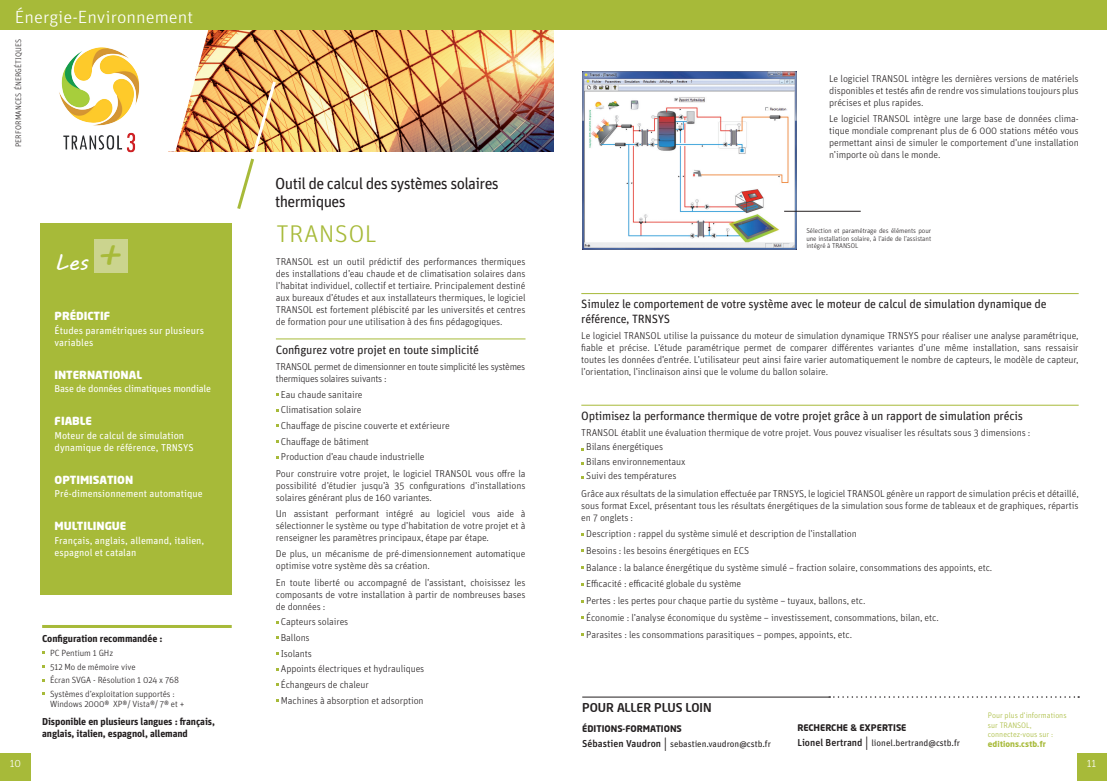
<style>
.page{position:relative;width:1107px;height:781px;background:#fff}
.page>*{position:absolute;margin:0;border:0;box-sizing:border-box;transform-origin:0 0}
.t1{font:300 24.2px "Unit OT";letter-spacing:.01em;color:#a7ba39;scale:1.08 1}
.t2{font:22.2px "MV Boli";color:#fff}
.t3{font:300 17.7px "Unit OT";color:#fff;scale:1.08 1}
.t4{font:16px/18px "Unit OT";letter-spacing:-.04em;color:#231f20}
.t5{font:12px/14.4px "Unit OT";letter-spacing:-.02em;color:#231f20}
.t6{font:500 12px "Neo Sans";color:#231f20}
.t7{font:900 11px "Neo Sans";color:#fff}
.t8{font:300 11px "Unit OT";color:#fff}
.t9{font:300 10px/12px "Unit OT";letter-spacing:-.01em;color:#231f20;text-align:justify}
.t10{font:10px/12px "Unit OT";color:#fff}
.t11{font:700 10px/12px "Unit OT";letter-spacing:-.01em;color:#231f20}
.t12{font:300 10px/12px "Unit OT";letter-spacing:-.03em;color:#231f20}
.t13{font:10px "Unit OT";letter-spacing:-.02em;color:#fff}
.t14{font:300 9px/13.7px "Unit OT";letter-spacing:-.01em;color:#231f20}
.t15{font:9px "Unit OT";color:#231f20}
.t16{font:700 9px "Neo Sans";color:#231f20}
.t17{font:300 8px/9.6px "Unit OT";color:#a7ba39}
.t18{font:300 8px "Unit OT";color:#231f20}
.t19{font:700 8px "Neo Sans";color:#a7ba39}
.t20{font:300 7px/7.5px "Unit OT";letter-spacing:-.01em;color:#231f20;text-align:justify}
.s1{font-size:40.7px;color:#a7ba39}
.s2{font-weight:500;font-size:10px}
.s3{font-family:"Neo Sans";font-weight:300;font-size:18px}
</style>
<div class="page">
<img style="left:208px;top:30px;width:345px;height:121px">
<img style="left:168px;top:31px;width:40px;height:121px">
<div style="left:0;top:0;width:1106px;height:30px;background:#a7ba39"></div>
<svg style="left:235px;top:78px;width:43px;height:131px"></svg>
<hr style="left:276px;top:338px;width:249px;height:1px;background:#a7ba39">
<div style="left:40px;top:223px;width:192px;height:371px;background:#a7ba39"></div>
<div style="left:94px;top:239px;width:33px;height:34px;background:#cbd48e"></div>
<hr style="left:42px;top:624px;width:190px;height:3px;background:#a7ba39">
<img style="left:59px;top:47px;width:81px;height:106px">
<hr style="left:581px;top:293px;width:497px;height:1px;background:#a7ba39">
<hr style="left:581px;top:404px;width:497px;height:1px;background:#a7ba39">
<img style="left:582px;top:72px;width:214px;height:177px">
<hr style="left:784px;top:211px;width:76px;height:1px;background:#231f20">
<div style="left:1076px;top:752px;width:30px;height:28px;background:#a7ba39"></div>
<div style="left:0;top:752px;width:31px;height:28px;background:#a7ba39"></div>
<svg style="left:829px;top:696px;width:249px;height:1px"></svg>
<hr style="left:582px;top:696px;width:246px;height:1px;background:#231f20">
<h3 class="t3" style="left:15px;top:7px;width:167px">Énergie-Environnement</h3>
<p class="t18" style="left:14px;top:147px;width:108px;rotate:-90deg">Performances énergétiques</p>
<h2 class="t2" style="left:55px;top:247px;width:67px">Les <span class="s1">+</span></h2>
<p class="t7" style="left:55px;top:309px;width:57px">PRÉDICTIF</p>
<p class="t10" style="left:55px;top:324px;width:151px">Études paramétriques sur plusieurs variables</p>
<p class="t7" style="left:55px;top:367px;width:89px">INTERNATIONAL</p>
<p class="t13" style="left:55px;top:382px;width:158px">Base de données climatiques mondiale</p>
<p class="t7" style="left:55px;top:413px;width:38px">FIABLE</p>
<p class="t10" style="left:55px;top:429px;width:140px">Moteur de calcul de simulation dynamique de référence, TRNSYS</p>
<p class="t7" style="left:55px;top:472px;width:80px">OPTIMISATION</p>
<p class="t10" style="left:55px;top:487px;width:150px">Pré-dimensionnement automatique</p>
<p class="t7" style="left:55px;top:518px;width:72px">MULTILINGUE</p>
<p class="t10" style="left:55px;top:533px;width:151px">Français, anglais, allemand, italien, espagnol et catalan</p>
<p class="t11" style="left:42px;top:632px;width:122px">Configuration recommandée :</p>
<p class="t14" style="left:50px;top:645px;width:130px">PC Pentium 1 GHz<br>512 Mo de mémoire vive<br>Écran SVGA - Résolution 1 024 x 768<br>Systèmes d’exploitation supportés :</p>
<p class="t14" style="left:50px;top:696px;width:136px">Windows 2000® XP®/ Vista®/ 7® et +</p>
<p class="t11" style="left:42px;top:714px;width:174px">Disponible en plusieurs langues : français, anglais, italien, espagnol, allemand</p>
<h3 class="t4" style="left:275px;top:174px;width:225px">Outil de calcul des systèmes solaires thermiques</h3>
<h1 class="t1" style="left:276px;top:219px;width:95px">TRANSOL</h1>
<p class="t9" style="left:276px;top:255px;width:251px">TRANSOL est un outil prédictif des performances thermiques des installations d’eau chaude et de climatisation solaires dans l’habitat individuel, collectif et tertiaire. Principalement destiné aux bureaux d’études et aux installateurs thermiques, le logiciel TRANSOL est fortement plébiscité par les universités et centres de formation pour une utilisation à des fins pédagogiques.</p>
<p class="t5" style="left:276px;top:342px;width:205px">Configurez votre projet en toute simplicité</p>
<p class="t12" style="left:276px;top:360px;width:251px">TRANSOL permet de dimensionner en toute simplicité les systèmes thermiques solaires suivants :</p>
<p class="t9" style="left:281px;top:388px;width:83px">Eau chaude sanitaire</p>
<p class="t9" style="left:281px;top:403px;width:82px">Climatisation solaire</p>
<p class="t9" style="left:281px;top:419px;width:170px">Chauffage de piscine couverte et extérieure</p>
<p class="t9" style="left:281px;top:435px;width:90px">Chauffage de bâtiment</p>
<p class="t9" style="left:281px;top:450px;width:145px">Production d’eau chaude industrielle</p>
<p class="t9" style="left:276px;top:467px;width:251px">Pour construire votre projet, le logiciel TRANSOL vous offre la</p>
<p class="t9" style="left:276px;top:479px;width:251px">possibilité d’étudier jusqu’à 35 configurations d’installations solaires générant plus de 160 variantes.</p>
<p class="t9" style="left:276px;top:507px;width:251px">Un assistant performant intégré au logiciel vous aide à sélectionner le système ou type d’habitation de votre projet et à renseigner les paramètres principaux, étape par étape.</p>
<p class="t9" style="left:276px;top:547px;width:251px">De plus, un mécanisme de pré-dimensionnement automatique optimise votre système dès sa création.</p>
<p class="t9" style="left:276px;top:575px;width:251px">En toute liberté ou accompagné de l’assistant, choisissez les composants de votre installation à partir de nombreuses bases de données :</p>
<p class="t9" style="left:281px;top:613px;width:145px;line-height:15.7px;text-align:left">Capteurs solaires<br>Ballons<br>Isolants<br>Appoints électriques et hydrauliques<br>Échangeurs de chaleur<br>Machines à absorption et adsorption</p>
<p class="t9" style="left:828px;top:72px;width:251px">Le logiciel TRANSOL intègre les dernières versions de matériels disponibles et testés afin de rendre vos simulations toujours plus précises et plus rapides.</p>
<p class="t9" style="left:828px;top:113px;width:251px">Le logiciel TRANSOL intègre une large base de données clima&shy;tique mondiale comprenant plus de 6 000 stations météo vous permettant ainsi de simuler le comportement d’une installation n’importe où dans le monde.</p>
<p class="t20" style="left:806px;top:227px;width:126px">Sélection et paramétrage des éléments pour une installation solaire, à l’aide de l’assistant intégré à TRANSOL</p>
<p class="t5" style="left:581px;top:296px;width:467px">Simulez le comportement de votre système avec le moteur de calcul de simulation dynamique de référence, TRNSYS</p>
<p class="t9" style="left:581px;top:329px;width:499px">Le logiciel TRANSOL utilise la puissance du moteur de simulation dynamique TRNSYS pour réaliser une analyse paramétrique, fiable et précise. L’étude paramétrique permet de comparer différentes variantes d’une même installation, sans ressaisir toutes les données d’entrée. L’utilisateur peut ainsi faire varier automatiquement le nombre de capteurs, le modèle de capteur, l’orientation, l’inclinaison ainsi que le volume du ballon solaire.</p>
<p class="t5" style="left:581px;top:408px;width:443px">Optimisez la performance thermique de votre projet grâce à un rapport de simulation précis</p>
<p class="t9" style="left:586px;top:425px;width:445px;line-height:14.3px;text-align:left;text-indent:-5px">TRANSOL établit une évaluation thermique de votre projet. Vous pouvez visualiser les résultats sous 3 dimensions :<br>Bilans énergétiques<br>Bilans environnementaux<br>Suivi des températures</p>
<p class="t9" style="left:581px;top:487px;width:499px">Grâce aux résultats de la simulation effectuée par TRNSYS, le logiciel TRANSOL génère un rapport de simulation précis et détaillé, sous format Excel, présentant tous les résultats énergétiques de la simulation sous forme de tableaux et de graphiques, répartis en 7 onglets :</p>
<p class="t9" style="left:586px;top:525px;width:407px;line-height:16.7px;text-align:left">Description : rappel du système simulé et description de l’installation<br>Besoins : les besoins énergétiques en ECS<br>Balance : la balance énergétique du système simulé – fraction solaire, consommations des appoints, etc.<br>Efficacité : efficacité globale du système<br>Pertes : les pertes pour chaque partie du système – tuyaux, ballons, etc.<br>Économie : l’analyse économique du système – investissement, consommations, bilan, etc.<br>Parasites : les consommations parasitiques – pompes, appoints, etc.</p>
<p class="t6" style="left:582px;top:699px;width:131px">POUR ALLER PLUS LOIN</p>
<p class="t16" style="left:582px;top:722px;width:101px">ÉDITIONS-FORMATIONS</p>
<p class="t15" style="left:582px;top:737px;width:190px"><span class="s2">Sébastien Vaudron</span> <span class="s3">I</span> sebastien.vaudron@cstb.fr</p>
<p class="t16" style="left:797px;top:721px;width:111px">RECHERCHE &amp; EXPERTISE</p>
<p class="t15" style="left:797px;top:737px;width:164px"><span class="s2">Lionel Bertrand</span> <span class="s3">I</span> lionel.bertrand@cstb.fr</p>
<p class="t17" style="left:987px;top:710px;width:80px">Pour plus d’informations sur TRANSOL, connectez-vous sur :</p>
<p class="t19" style="left:987px;top:738px;width:59px">EDITIONS.CSTB.FR</p>
<p class="t8" style="left:10px;top:756px;width:13px">10</p>
<p class="t8" style="left:1086px;top:756px;width:11px">11</p>
</div>
